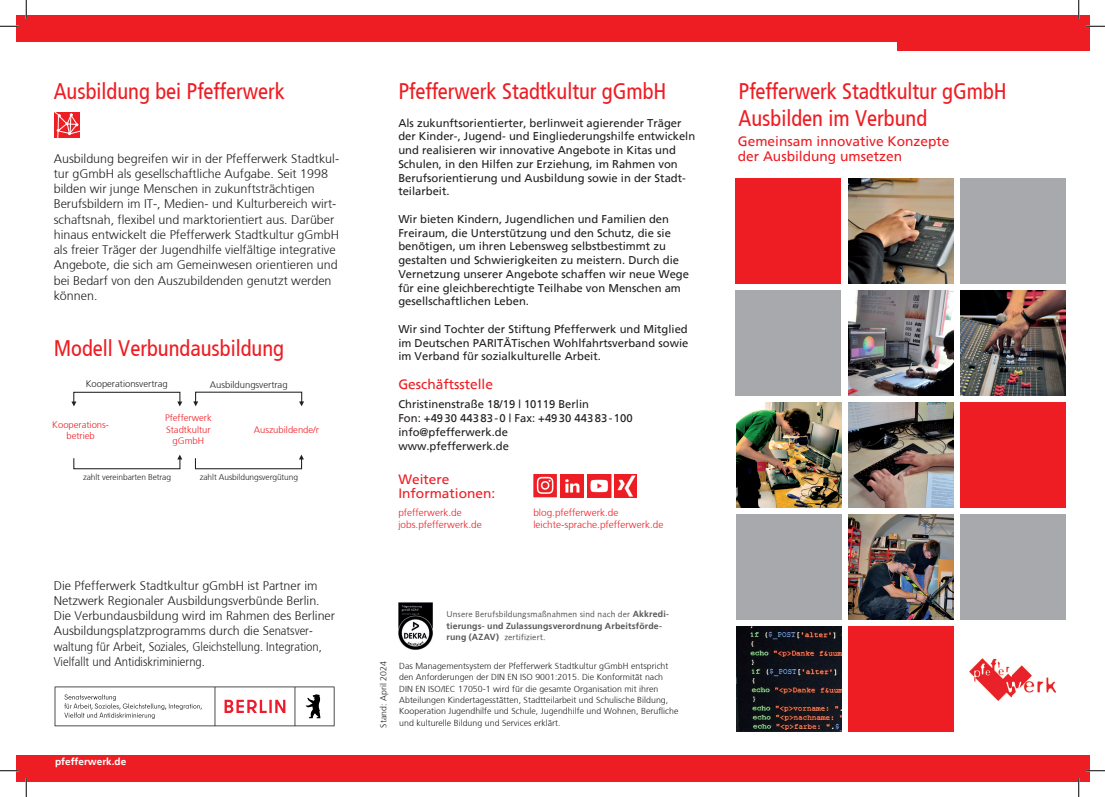
<style>
.page{position:relative;width:1105px;height:797px;background:#fff}
.page>*{position:absolute;margin:0;border:0;box-sizing:border-box;transform-origin:0 0}
.t1{font:condensed 22.5px/27px "Frutiger";color:#ee1d23}
.t2{font:13.75px/15px "Frutiger";color:#ee1d23}
.t3{font:13.5px/13.5px "Frutiger";color:#ee1d23}
.t4{font:300 12.5px/15.2px "Frutiger";color:#231f20}
.t5{font:11.25px/13.8px "Frutiger";color:#231f20}
.t6{font:300 10px "Frutiger";color:#ee1d23}
.t7{font:700 10px "Frutiger";color:#fff}
.t8{font:300 9.5px/11.4px "Frutiger";color:#ee1d23;text-align:center}
.t9{font:300 9.5px "Frutiger";color:#231f20}
.t10{font:300 8.75px/11.2px "Frutiger";letter-spacing:.005em;color:#231f20}
.t11{font:8.75px "Syntax";letter-spacing:.02em;color:#57585a}
.t12{font:700 8.75px "Frutiger";letter-spacing:.015em;color:#57585a}
.t13{font:300 8.38px "Frutiger";letter-spacing:-.01em;color:#231f20}
.s1{font-family:"Frutiger";font-weight:700}
</style>
<div class="page">
<div style="left:16px;top:754px;width:1073px;height:27px;background:#ee1d23"></div>
<div style="left:16px;top:16px;width:1073px;height:26px;background:#ee1d23"></div>
<div style="left:897px;top:27px;width:192px;height:23px;background:#ee1d23"></div>
<div style="left:961px;top:402px;width:105px;height:105px;background:#ee1d23"></div>
<img style="left:849px;top:514px;width:105px;height:105px">
<img style="left:961px;top:290px;width:105px;height:105px">
<img style="left:736px;top:402px;width:105px;height:105px">
<div style="left:961px;top:178px;width:105px;height:105px;background:#a8a9ad"></div>
<img style="left:969px;top:658px;width:86px;height:42px">
<img style="left:849px;top:178px;width:105px;height:105px">
<div style="left:736px;top:290px;width:105px;height:105px;background:#a8a9ad"></div>
<div style="left:961px;top:514px;width:105px;height:105px;background:#a8a9ad"></div>
<div style="left:736px;top:178px;width:105px;height:105px;background:#ee1d23"></div>
<div style="left:849px;top:627px;width:105px;height:105px;background:#ee1d23"></div>
<img style="left:848px;top:290px;width:105px;height:105px">
<img style="left:849px;top:402px;width:105px;height:105px">
<div style="left:736px;top:514px;width:105px;height:105px;background:#a8a9ad"></div>
<img style="left:736px;top:627px;width:105px;height:105px">
<svg style="left:54px;top:112px;width:26px;height:26px"></svg>
<div style="left:73px;top:392px;width:107px;height:11px;border:1px solid #231f20"></div>
<svg style="left:71px;top:401px;width:5px;height:5px"></svg>
<svg style="left:177px;top:401px;width:5px;height:5px"></svg>
<svg style="left:193px;top:401px;width:5px;height:5px"></svg>
<svg style="left:299px;top:401px;width:5px;height:5px"></svg>
<div style="left:73px;top:457px;width:107px;height:12px;border:1px solid #231f20"></div>
<svg style="left:177px;top:454px;width:5px;height:5px"></svg>
<div style="left:195px;top:457px;width:107px;height:12px;border:1px solid #231f20"></div>
<svg style="left:299px;top:454px;width:5px;height:5px"></svg>
<svg style="left:55px;top:686px;width:280px;height:40px"></svg>
<img style="left:398px;top:602px;width:34px;height:47px">
<img style="left:534px;top:474px;width:22px;height:23px">
<img style="left:588px;top:474px;width:23px;height:23px">
<div style="left:615px;top:474px;width:22px;height:23px;background:#ee1d23"></div>
<img style="left:617px;top:475px;width:18px;height:21px">
<img style="left:561px;top:474px;width:23px;height:23px">
<svg style="left:0;top:25px;width:19px;height:2px"></svg>
<svg style="left:1086px;top:25px;width:19px;height:2px"></svg>
<svg style="left:0;top:770px;width:19px;height:1px"></svg>
<svg style="left:1086px;top:770px;width:19px;height:1px"></svg>
<svg style="left:25px;top:0;width:2px;height:19px"></svg>
<svg style="left:25px;top:778px;width:2px;height:19px"></svg>
<svg style="left:1078px;top:0;width:1px;height:19px"></svg>
<svg style="left:1078px;top:778px;width:1px;height:19px"></svg>
<h1 class="t1" style="left:54px;top:78px;width:233px">Ausbildung bei Pfefferwerk</h1>
<p class="t4" style="left:54px;top:151px;width:287px">Ausbildung begreifen wir in der Pfefferwerk Stadtkul&shy;tur gGmbH als gesellschaftliche Aufgabe. Seit 1998 bilden wir junge Menschen in zukunftsträchtigen Berufsbildern im IT-, Medien- und Kulturbereich wirt&shy;schaftsnah, flexibel und marktorientiert aus. Darüber hinaus entwickelt die Pfefferwerk Stadtkultur gGmbH als freier Träger der Jugendhilfe vielfältige integrative Angebote, die sich am Gemeinwesen orientieren und bei Bedarf von den Auszubildenden genutzt werden können.</p>
<h1 class="t1" style="left:54px;top:334px;width:232px">Modell Verbundausbildung</h1>
<p class="t9" style="left:86px;top:378px;width:83px">Kooperationsvertrag</p>
<p class="t9" style="left:210px;top:379px;width:79px">Ausbildungsvertrag</p>
<p class="t8" style="left:52px;top:419px;width:58px">Kooperations&shy;betrieb</p>
<p class="t8" style="left:165px;top:412px;width:48px">Pfefferwerk<br>Stadtkultur gGmbH</p>
<p class="t8" style="left:254px;top:424px;width:67px">Auszubildende/r</p>
<p class="t13" style="left:83px;top:472px;width:90px">zahlt vereinbarten Betrag</p>
<p class="t13" style="left:200px;top:472px;width:100px">zahlt Ausbildungsvergütung</p>
<p class="t4" style="left:54px;top:577px;width:283px">Die Pfefferwerk Stadtkultur gGmbH ist Partner im Netzwerk Regionaler Ausbildungsverbünde Berlin.<br>Die Verbundausbildung wird im Rahmen des Berliner Ausbildungsplatzprogramms durch die Senatsver&shy;waltung für Arbeit, Soziales, Gleichstellung. Integration, Vielfallt und Antidiskriminierng.</p>
<p class="t7" style="left:55px;top:755px;width:73px">pfefferwerk.de</p>
<h1 class="t1" style="left:398px;top:78px;width:270px">Pfefferwerk Stadtkultur gGmbH</h1>
<p class="t5" style="left:398px;top:116px;width:298px">Als zukunftsorientierter, berlinweit agierender Träger der Kinder-, Jugend- und Eingliederungshilfe entwickeln und realisieren wir innovative Angebote in Kitas und Schulen, in den Hilfen zur Erziehung, im Rahmen von Berufsorientierung und Ausbildung sowie in der Stadt&shy;teilarbeit.</p>
<p class="t5" style="left:398px;top:212px;width:292px">Wir bieten Kindern, Jugendlichen und Familien den Freiraum, die Unterstützung und den Schutz, die sie benötigen, um ihren Lebensweg selbstbestimmt zu gestalten und Schwierigkeiten zu meistern. Durch die Vernetzung unserer Angebote schaffen wir neue Wege für eine gleichberechtigte Teilhabe von Menschen am gesellschaftlichen Leben.</p>
<p class="t5" style="left:398px;top:322px;width:292px;text-align:justify">Wir sind Tochter der Stiftung Pfefferwerk und Mitglied im Deutschen PARITÄTischen Wohlfahrtsverband sowie im Verband für sozialkulturelle Arbeit.</p>
<p class="t2" style="left:398px;top:377px;width:96px">Geschäftsstelle</p>
<p class="t5" style="left:398px;top:397px;width:236px">Christinenstraße 18/19 | 10119 Berlin<br>Fon: +49 30 443 83 - 0 | Fax: +49 30 443 83 - 100 info@pfefferwerk.de<br>www.pfefferwerk.de</p>
<p class="t3" style="left:398px;top:472px;width:99px">Weitere<br>Informationen:</p>
<p class="t6" style="left:398px;top:507px;width:65px">pfefferwerk.de</p>
<p class="t6" style="left:533px;top:507px;width:87px">blog.pfefferwerk.de</p>
<p class="t6" style="left:398px;top:519px;width:85px">jobs.pfefferwerk.de</p>
<p class="t6" style="left:533px;top:519px;width:131px">leichte-sprache.pfefferwerk.de</p>
<p class="t10" style="left:378px;top:727px;width:68px;rotate:-90deg">Stand: April 2024</p>
<p class="t11" style="left:446px;top:609px;width:224px">Unsere Berufsbildungsmaßnahmen sind nach der <span class="s1">Akkredi-</span></p>
<p class="t12" style="left:446px;top:620px;width:217px">tierungs- und Zulassungsverordnung Arbeitsförde-</p>
<p class="t11" style="left:446px;top:632px;width:100px"><span class="s1">rung (AZAV)</span> zertifiziert.</p>
<p class="t10" style="left:399px;top:660px;width:281px">Das Managementsystem der Pfefferwerk Stadtkultur gGmbH entspricht den Anforderungen der DIN EN ISO 9001:2015. Die Konformität nach DIN EN ISO/IEC 17050-1 wird für die gesamte Organisation mit ihren Abteilungen Kindertagesstätten, Stadtteilarbeit und Schulische Bildung, Kooperation Jugendhilfe und Schule, Jugendhilfe und Wohnen, Berufliche und kulturelle Bildung und Services erklärt.</p>
<h1 class="t1" style="left:738px;top:78px;width:270px">Pfefferwerk Stadtkultur gGmbH<br>Ausbilden im Verbund</h1>
<p class="t2" style="left:738px;top:134px;width:213px">Gemeinsam innovative Konzepte der Ausbildung umsetzen</p>
</div>
